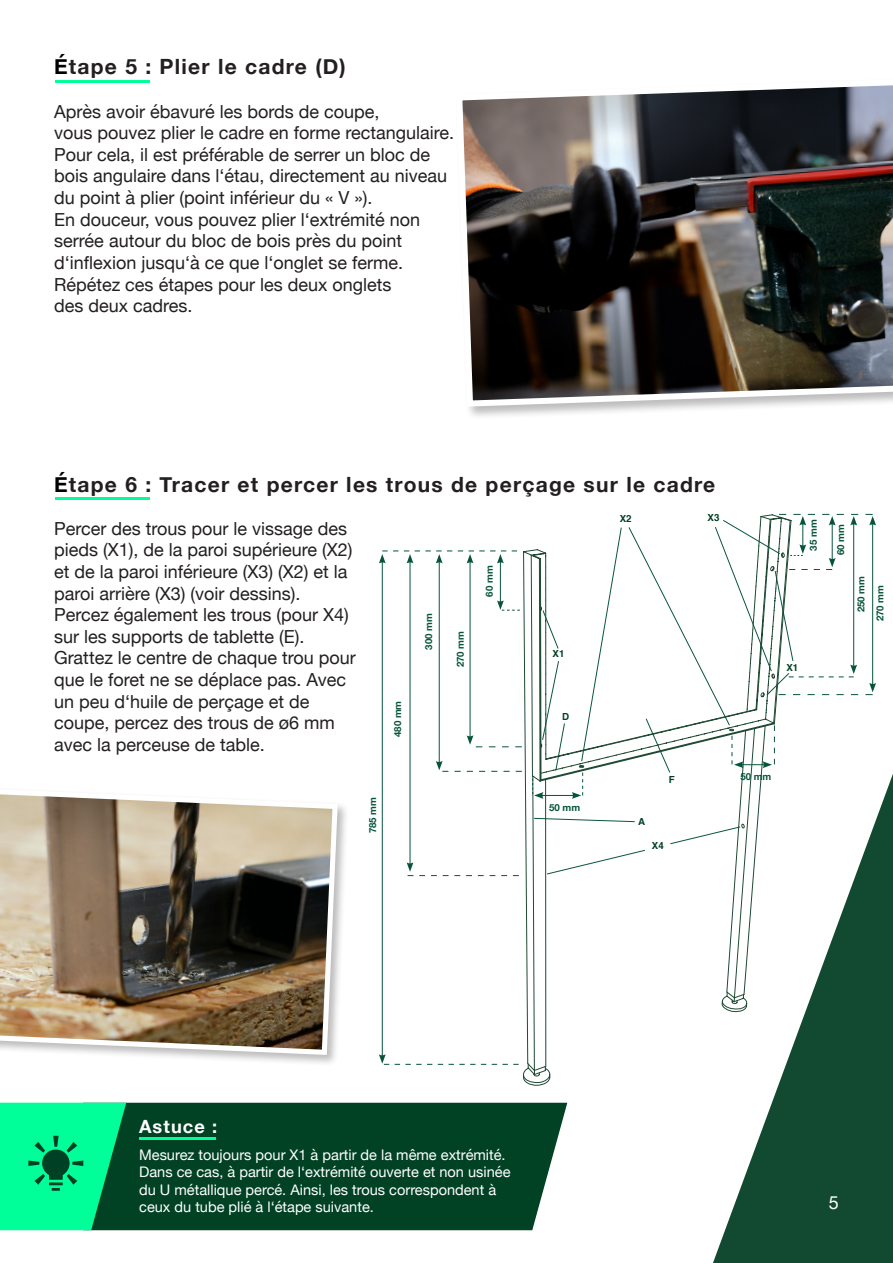
<style>
.page{position:relative;width:893px;height:1263px;background:#fff}
.page>*{position:absolute;margin:0;border:0;box-sizing:border-box;transform-origin:0 0}
.t1{font:700 21px "Helvetica Neue";letter-spacing:.06em;color:#231f20}
.t2{font:700 18.15px "Helvetica Neue";letter-spacing:.06em;color:#fff}
.t3{font:18px/21.6px "Helvetica Neue";color:#231f20}
.t4{font:18px "Helvetica Neue";color:#fff}
.t5{font:14.55px/17.5px "Helvetica Neue";color:#fff}
.t6{font:700 9.75px "Helvetica";color:#014124}
.t7{font:700 9.6px/18.9px "Helvetica Neue Parkside";color:#07543c}
.s1{color:#000001}
</style>
<div class="page">
<svg style="left:713px;top:774px;width:180px;height:489px;fill:#124931"></svg>
<div style="left:455px;top:76px;width:438px;height:344px;background:#231f20;opacity:.3"></div>
<img style="left:455px;top:76px;width:438px;height:334px">
<div style="left:0;top:787px;width:350px;height:280px;background:#231f20;opacity:.3"></div>
<img style="left:0;top:787px;width:340px;height:270px">
<hr style="left:439px;top:561px;width:1px;height:202px;background:#07543c">
<svg style="left:436px;top:761px;width:86px;height:11px"></svg>
<hr style="left:410px;top:561px;width:1px;height:304px;background:#07543c">
<svg style="left:407px;top:862px;width:112px;height:14px"></svg>
<hr style="left:500px;top:561px;width:1px;height:42px;background:#07543c">
<svg style="left:497px;top:600px;width:23px;height:11px"></svg>
<hr style="left:470px;top:561px;width:1px;height:177px;background:#07543c">
<svg style="left:467px;top:735px;width:55px;height:12px"></svg>
<hr style="left:382px;top:561px;width:1px;height:496px;background:#07543c">
<svg style="left:379px;top:551px;width:138px;height:12px"></svg>
<svg style="left:379px;top:1054px;width:140px;height:11px"></svg>
<svg style="left:523px;top:549px;width:268px;height:535px"></svg>
<svg style="left:581px;top:527px;width:41px;height:235px"></svg>
<hr style="left:541px;top:795px;width:33px;height:1px;background:#07543c">
<svg style="left:572px;top:773px;width:11px;height:26px"></svg>
<svg style="left:532px;top:779px;width:11px;height:20px"></svg>
<svg style="left:628px;top:514px;width:248px;height:259px"></svg>
<hr style="left:55px;top:80px;width:95px;height:2px;background:#0f9">
<hr style="left:55px;top:497px;width:95px;height:2px;background:#0f9">
<div style="left:126px;top:1103px;width:441px;height:127px;background:#014124"></div>
<svg style="left:0;top:1103px;width:126px;height:127px;background:#00d982"></svg>
<hr style="left:139px;top:1137px;width:77px;height:2px;background:#0f9">
<p class="t1" style="left:54px;top:51px;width:293px"><span class="s1">É</span>tape 5 : Plier le cadre (D)</p>
<p class="t3" style="left:54px;top:102px;width:402px">Après avoir ébavuré les bords de coupe,<br>vous pouvez plier le cadre en forme rectangulaire.<br>Pour cela, il est préférable de serrer un bloc de bois angulaire dans l‘étau, directement au niveau du point à plier (point inférieur du « V »).<br>En douceur, vous pouvez plier l‘extrémité non serrée autour du bloc de bois près du point d‘inflexion jusqu‘à ce que l‘onglet se ferme.<br>Répétez ces étapes pour les deux onglets<br>des deux cadres.</p>
<p class="t1" style="left:54px;top:468px;width:663px"><span class="s1">É</span>tape 6 : Tracer et percer les trous de perçage sur le cadre</p>
<p class="t3" style="left:54px;top:519px;width:303px">Percer des trous pour le vissage des pieds (X1), de la paroi supérieure (X2) et de la paroi inférieure (X3) (X2) et la paroi arrière (X3) (voir dessins).<br>Percez également les trous (pour X4) sur les supports de tablette (E).<br>Grattez le centre de chaque trou pour que le foret ne se déplace pas. Avec un peu d‘huile de perçage et de coupe, percez des trous de ø6 mm avec la perceuse de table.</p>
<p class="t6" style="left:620px;top:511px;width:13px">X2</p>
<p class="t6" style="left:707px;top:509px;width:13px">X3</p>
<p class="t7" style="left:480px;top:596px;width:32px;rotate:-90deg">60 mm</p>
<p class="t7" style="left:419px;top:650px;width:38px;rotate:-90deg">300 mm</p>
<p class="t7" style="left:451px;top:667px;width:38px;rotate:-90deg">270 mm</p>
<p class="t6" style="left:553px;top:646px;width:13px">X1</p>
<p class="t7" style="left:388px;top:737px;width:38px;rotate:-90deg">480 mm</p>
<p class="t6" style="left:562px;top:708px;width:9px">D</p>
<p class="t7" style="left:363px;top:833px;width:38px;rotate:-90deg">785 mm</p>
<p class="t7" style="left:549px;top:798px;width:32px">50 mm</p>
<p class="t6" style="left:638px;top:813px;width:9px">A</p>
<p class="t6" style="left:669px;top:772px;width:7px">F</p>
<p class="t6" style="left:652px;top:838px;width:13px">X4</p>
<p class="t7" style="left:804px;top:550px;width:32px;rotate:-90deg">35 mm</p>
<p class="t7" style="left:831px;top:555px;width:32px;rotate:-90deg">60 mm</p>
<p class="t7" style="left:852px;top:621px;width:47px;text-indent:9px;rotate:-90deg">250 mm<br>270 mm</p>
<p class="t6" style="left:786px;top:659px;width:13px">X1</p>
<p class="t7" style="left:740px;top:767px;width:32px">50 mm</p>
<p class="t2" style="left:139px;top:1112px;width:80px">Astuce :</p>
<p class="t5" style="left:139px;top:1146px;width:373px">Mesurez toujours pour X1 à partir de la même extrémité.<br>Dans ce cas, à partir de l‘extrémité ouverte et non usinée du U métallique percé. Ainsi, les trous correspondent à ceux du tube plié à l‘étape suivante.</p>
<p class="t4" style="left:829px;top:1189px;width:12px">5</p>
</div>
